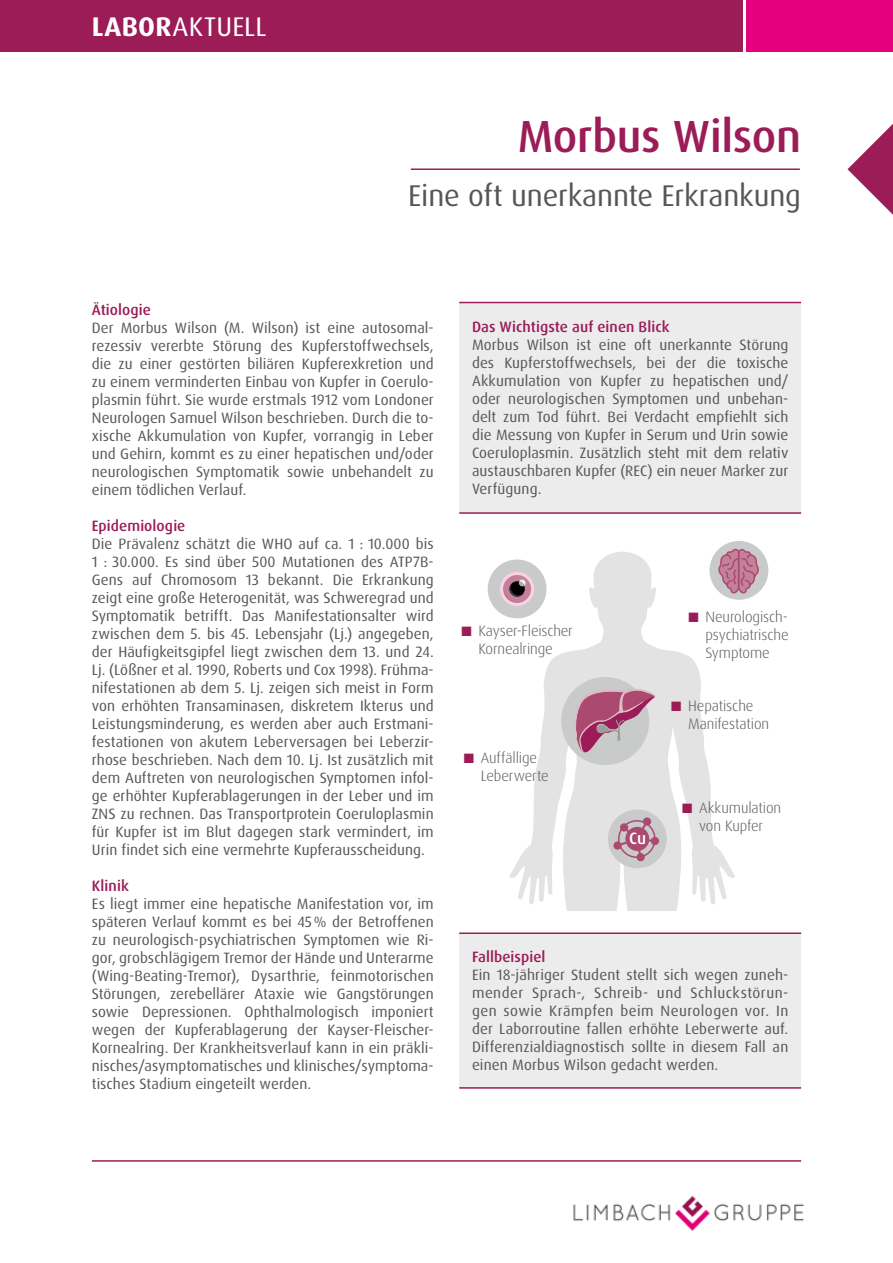
<style>
.page{position:relative;width:893px;height:1263px;background:#fff}
.page>*{position:absolute;margin:0;border:0;box-sizing:border-box;transform-origin:0 0}
.t1{font:500 45px "Dax Pro";letter-spacing:-.005em;color:#9b1c57}
.t2{font:30px "Dax Pro";letter-spacing:-.005em;color:#565656}
.t3{font:27px "Dax Pro";letter-spacing:.01em;color:#fff}
.t4{font:500 16.5px "Dax Pro";color:#fff}
.t5{font:15px/18px "Dax Pro";letter-spacing:.005em;color:#565656;text-align:justify}
.t6{font:300 15px/18px "Dax Pro";letter-spacing:-.005em;color:#565656}
.t7{font:500 15px "Dax Pro";letter-spacing:.005em;color:#9b1c57}
.s1{font-weight:700}
.s2{color:#9b1c57}
</style>
<div class="page">
<img style="left:573px;top:1196px;width:231px;height:35px">
<svg style="left:847px;top:124px;width:46px;height:91px"></svg>
<hr style="left:411px;top:168px;width:389px;height:2px;background:#9b1c57">
<div style="left:0;top:0;width:742px;height:51px;background:#9b1c57"></div>
<div style="left:746px;top:0;width:147px;height:51px;background:#e5007d"></div>
<div style="left:459px;top:302px;width:342px;height:211px;background:#ececed"></div>
<hr style="left:459px;top:302px;width:342px;height:1px;background:#9b1c57">
<hr style="left:459px;top:512px;width:342px;height:2px;background:#9b1c57">
<div style="left:459px;top:933px;width:342px;height:155px;background:#ececed"></div>
<hr style="left:459px;top:932px;width:342px;height:2px;background:#9b1c57">
<hr style="left:459px;top:1087px;width:342px;height:2px;background:#9b1c57">
<svg style="left:509px;top:552px;width:226px;height:358px"></svg>
<div style="left:709px;top:541px;width:59px;height:59px;background:#c9caca;border-radius:50%"></div>
<svg style="left:718px;top:549px;width:41px;height:45px"></svg>
<div style="left:488px;top:559px;width:58px;height:59px;background:#c9caca;border-radius:50%"></div>
<svg style="left:500px;top:572px;width:34px;height:34px"></svg>
<div style="left:561px;top:677px;width:88px;height:88px;background:#c9caca;border-radius:50%"></div>
<div style="left:608px;top:809px;width:59px;height:59px;background:#c9caca;border-radius:50%"></div>
<svg style="left:571px;top:686px;width:88px;height:183px"></svg>
<div style="left:618px;top:820px;width:38px;height:38px;border:2px solid #ac4970;border-radius:50%"></div>
<div style="left:626px;top:827px;width:23px;height:23px;background:#ac4970;border-radius:50%"></div>
<div style="left:625px;top:827px;width:24px;height:24px;border:1px solid #ac4970;border-radius:50%"></div>
<hr style="left:92px;top:1160px;width:709px;height:2px;background:#9b1c57">
<h3 class="t3" style="left:92px;top:9px;width:176px"><span class="s1">LABOR</span>AKTUELL</h3>
<h1 class="t1" style="left:518px;top:108px;width:285px">Morbus Wilson</h1>
<h2 class="t2" style="left:408px;top:177px;width:394px">Eine oft unerkannte Erkrankung</h2>
<p class="t7" style="left:92px;top:300px;width:61px">Ätiologie</p>
<p class="t5" style="left:92px;top:319px;width:343px">Der Morbus Wilson (M. Wilson) ist eine autosomal&shy;rezessiv vererbte Störung des Kupferstoffwechsels, die zu einer gestörten biliären Kupferexkretion und zu einem verminderten Einbau von Kupfer in Coerulo&shy;plasmin führt. Sie wurde erstmals 1912 vom Londoner Neurologen Samuel Wilson beschrieben. Durch die to&shy;xische Akkumulation von Kupfer, vorrangig in Leber und Gehirn, kommt es zu einer hepatischen und/oder neurologischen Symptomatik sowie unbehandelt zu einem tödlichen Verlauf.</p>
<p class="t7" style="left:92px;top:516px;width:95px">Epidemiologie</p>
<p class="t5" style="left:92px;top:535px;width:343px">Die Prävalenz schätzt die WHO auf ca. 1 : 10.000 bis 1 : 30.000. Es sind über 500 Mutationen des ATP7B-Gens auf Chromosom 13 bekannt. Die Erkrankung zeigt eine große Heterogenität, was Schweregrad und Symptomatik betrifft. Das Manifestationsalter wird zwischen dem 5. bis 45. Lebensjahr (Lj.) angegeben, der Häufigkeitsgipfel liegt zwischen dem 13. und 24.<br>Lj. (Lößner et al. 1990, Roberts und Cox 1998). Frühma&shy;nifestationen ab dem 5. Lj. zeigen sich meist in Form von erhöhten Transaminasen, diskretem Ikterus und Leistungsminderung, es werden aber auch Erstmani&shy;festationen von akutem Leberversagen bei Leberzir&shy;rhose beschrieben. Nach dem 10. Lj. Ist zusätzlich mit dem Auftreten von neurologischen Symptomen infol&shy;ge erhöhter Kupferablagerungen in der Leber und im ZNS zu rechnen. Das Transportprotein Coeruloplasmin für Kupfer ist im Blut dagegen stark vermindert, im Urin findet sich eine vermehrte Kupferausscheidung.</p>
<p class="t7" style="left:92px;top:876px;width:39px">Klinik</p>
<p class="t5" style="left:92px;top:895px;width:343px">Es liegt immer eine hepatische Manifestation vor, im späteren Verlauf kommt es bei 45% der Betroffenen zu neurologisch-psychiatrischen Symptomen wie Ri&shy;gor, grobschlägigem Tremor der Hände und Unterarme (Wing-Beating-Tremor), Dysarthrie, feinmotorischen Störungen, zerebellärer Ataxie wie Gangstörungen sowie Depressionen. Ophthalmologisch imponiert wegen der Kupferablagerung der Kayser-Fleischer-Kornealring. Der Krankheitsverlauf kann in ein präkli&shy;nisches/asymptomatisches und klinisches/symptoma&shy;tisches Stadium eingeteilt werden.</p>
<p class="t7" style="left:472px;top:317px;width:199px">Das Wichtigste auf einen Blick</p>
<p class="t5" style="left:472px;top:336px;width:318px">Morbus Wilson ist eine oft unerkannte Störung des Kupferstoffwechsels, bei der die toxische Akkumulation von Kupfer zu hepatischen und/ oder neurologischen Symptomen und unbehan&shy;delt zum Tod führt. Bei Verdacht empfiehlt sich die Messung von Kupfer in Serum und Urin sowie Coeruloplasmin. Zusätzlich steht mit dem relativ austauschbaren Kupfer (REC) ein neuer Marker zur Verfügung.</p>
<p class="t6" style="left:461px;top:621px;width:113px;text-align:center"><span class="s2">■</span> Kayser-Fleischer<br>Kornealringe</p>
<p class="t6" style="left:481px;top:749px;width:69px;text-indent:-17px"><span class="s2">■</span> Auffällige<br>Leberwerte</p>
<p class="t6" style="left:705px;top:608px;width:85px;text-align:justify;text-indent:-17px"><span class="s2">■</span> Neurologisch&shy;psychiatrische Symptome</p>
<p class="t6" style="left:688px;top:697px;width:83px;text-indent:-17px"><span class="s2">■</span> Hepatische<br>Manifestation</p>
<p class="t4" style="left:629px;top:828px;width:18px">Cu</p>
<p class="t6" style="left:682px;top:799px;width:101px;text-align:center"><span class="s2">■</span> Akkumulation von Kupfer</p>
<p class="t7" style="left:472px;top:947px;width:75px">Fallbeispiel</p>
<p class="t5" style="left:472px;top:966px;width:318px">Ein 18-jähriger Student stellt sich wegen zuneh&shy;mender Sprach-, Schreib- und Schluckstörun&shy;gen sowie Krämpfen beim Neurologen vor. In der Laborroutine fallen erhöhte Leberwerte auf.<br>Differenzialdiagnostisch sollte in diesem Fall an einen Morbus Wilson gedacht werden.</p>
</div>
